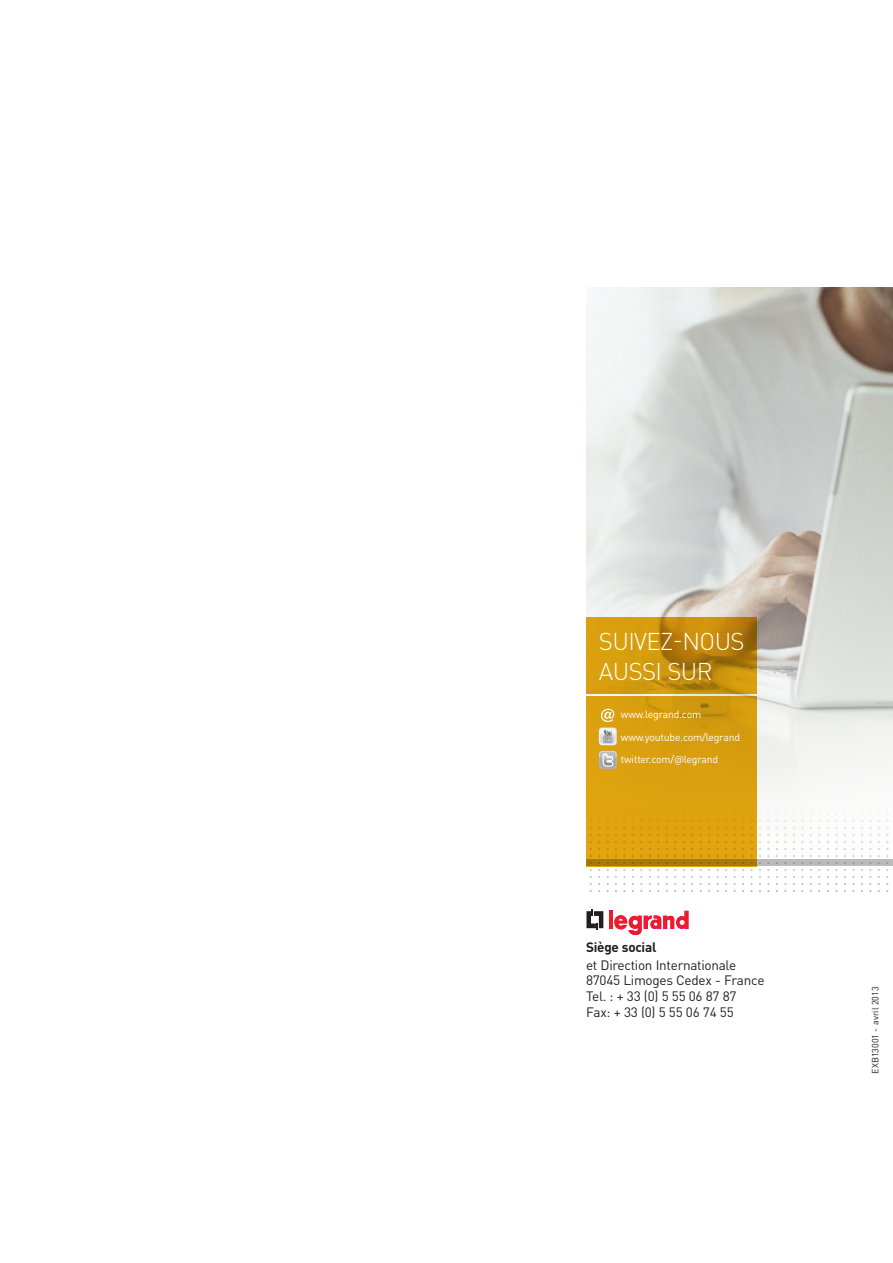
<style>
.page{position:relative;width:893px;height:1263px;background:#fff}
.page>*{position:absolute;margin:0;border:0;box-sizing:border-box;transform-origin:0 0}
.t1{font:300 24px/30px "DIN Pro";letter-spacing:-.025em;color:#fff}
.t2{font:13.5px/15.8px "DIN Pro";letter-spacing:-.02em;color:#231f20}
.t3{font:700 13.5px "DIN Pro";letter-spacing:-.02em;color:#231f20}
.t4{font:10.5px/22.5px "DIN Pro";letter-spacing:-.02em;color:#fff}
.t5{font:9px "DIN Pro";color:#231f20}
</style>
<div class="page">
<img style="left:586px;top:287px;width:307px;height:520px">
<svg style="left:589px;top:807px;width:300px;height:85px"></svg>
<svg style="left:756px;top:860px;width:137px;height:6px"></svg>
<svg style="left:586px;top:696px;width:170px;height:170px;background:#d89e0e"></svg>
<svg style="left:586px;top:618px;width:170px;height:76px;background:#c68e0c"></svg>
<svg style="left:599px;top:751px;width:17px;height:18px"></svg>
<svg style="left:599px;top:751px;width:17px;height:17px"></svg>
<svg style="left:599px;top:727px;width:17px;height:18px"></svg>
<div style="left:599px;top:728px;width:17px;height:17px;background:#f7f7f7;border-radius:3px"></div>
<div style="left:600px;top:728px;width:16px;height:16px;background:#dcdddf;border-radius:3px"></div>
<svg style="left:600px;top:728px;width:16px;height:15px"></svg>
<svg style="left:601px;top:709px;width:13px;height:13px"></svg>
<svg style="left:586px;top:910px;width:17px;height:20px"></svg>
<hr style="left:609px;top:911px;width:4px;height:18px;background:#ee1d23">
<svg style="left:614px;top:911px;width:74px;height:24px"></svg>
<h1 class="t1" style="left:599px;top:625px;width:147px">SUIVEZ-NOUS<br>AUSSI SUR</h1>
<p class="t4" style="left:621px;top:703px;width:121px">www.legrand.com www.youtube.com/legrand twitter.com/@legrand</p>
<p class="t3" style="left:586px;top:938px;width:72px">Siège social</p>
<p class="t2" style="left:586px;top:956px;width:180px">et Direction I nternationale<br>87045 Limoges Cedex - France<br>Tel. : + 33 (0) 5 55 06 87 87<br>Fax: + 33 (0) 5 55 06 74 55</p>
<p class="t5" style="left:869px;top:1074px;width:89px;rotate:-90deg">EXB13001 - avril 2013</p>
</div>
